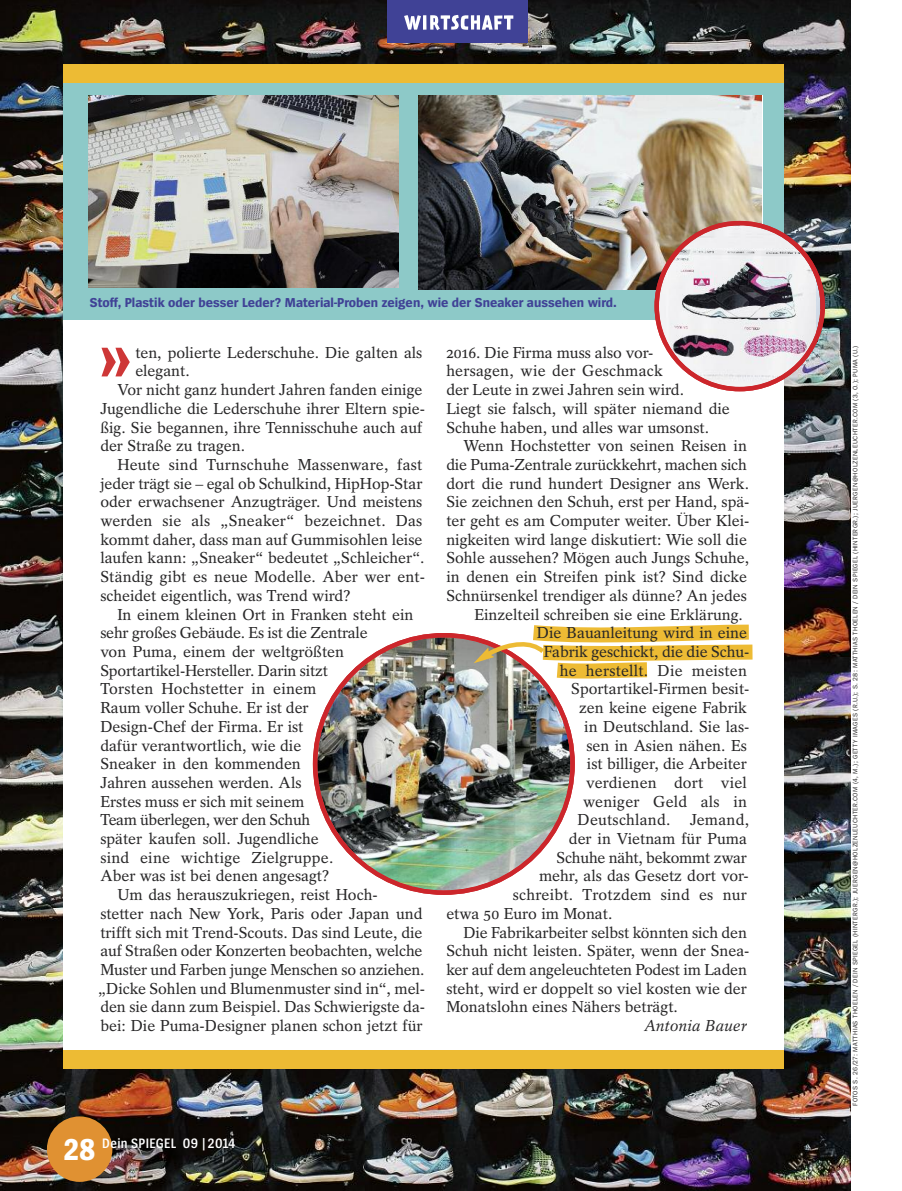
<style>
.page{position:relative;width:902px;height:1191px;background:#fff}
.page>*{position:absolute;margin:0;border:0;box-sizing:border-box;transform-origin:0 0}
.t1{font:700 82.05px "Spiegel Sans Cd";color:#ce3737}
.t2{font:15.75px/18.8px "Spiegel Serif";color:#272627}
.t3{font:15.75px "Spiegel Serif";letter-spacing:-.02em;color:#272627}
.t4{font:italic 15.75px "Spiegel Serif";color:#272627}
.t5{font:600 14.25px "Spiegel Sans Cd";letter-spacing:.025em;color:#fff}
.t6{font:700 13.5px "Spiegel Sans";color:#404296}
.t7{font:6.75px "Spiegel Sans";letter-spacing:.05em;color:#272627}
.s1{font-weight:700;font-size:31.5px}
</style>
<div class="page">
<img style="left:0;top:0;width:850px;height:657px">
<img style="left:0;top:657px;width:850px;height:534px">
<div style="left:64px;top:302px;width:719px;height:766px;background:#fff"></div>
<div style="left:47px;top:1116px;width:65px;height:65px;background:#e09132;border-radius:50%"></div>
<div style="left:64px;top:77px;width:719px;height:243px;background:#8dc9c8"></div>
<div style="left:64px;top:64px;width:719px;height:19px;background:#edbb34"></div>
<div style="left:64px;top:1049px;width:719px;height:19px;background:#edbb34"></div>
<div style="left:387px;top:0;width:140px;height:43px;background:#404296"></div>
<svg style="left:404px;top:15px;width:109px;height:15px"></svg>
<img style="left:313px;top:633px;width:261px;height:262px">
<img style="left:418px;top:96px;width:343px;height:194px">
<img style="left:89px;top:96px;width:309px;height:192px">
<img style="left:654px;top:221px;width:170px;height:170px">
<svg style="left:473px;top:624px;width:280px;height:61px"></svg>
<p class="t6" style="left:90px;top:298px;width:528px">Stoff, Plastik oder besser Leder? Material-Proben zeigen, wie der Sneaker aussehen wird.</p>
<h1 class="t1" style="left:97px;top:328px;width:38px">»</h1>
<p class="t2" style="left:446px;top:345px;width:285px">2016. Die Firma muss also vor-<br>hersagen, wie der Geschmack<br>der Leute in zwei Jahren sein wird.<br>Liegt sie falsch, will später niemand die Schuhe haben, und alles war umsonst.</p>
<p class="t2" style="left:463px;top:438px;width:285px">Wenn Hochstetter von seinen Reisen in</p>
<p class="t2" style="left:446px;top:457px;width:302px">die Puma-Zentrale zurückkehrt, machen sich</p>
<p class="t2" style="left:446px;top:475px;width:304px">dort die rund hundert Designer ans Werk.</p>
<p class="t2" style="left:446px;top:494px;width:305px">Sie zeichnen den Schuh, erst per Hand, spä-</p>
<p class="t2" style="left:446px;top:513px;width:305px">ter geht es am Computer weiter. Über Klei-</p>
<p class="t2" style="left:446px;top:531px;width:302px">nigkeiten wird lange diskutiert: Wie soll die</p>
<p class="t2" style="left:446px;top:550px;width:304px">Sohle aussehen? Mögen auch Jungs Schuhe,</p>
<p class="t2" style="left:446px;top:569px;width:302px">in denen ein Streifen pink ist? Sind dicke</p>
<p class="t2" style="left:446px;top:588px;width:302px">Schnürsenkel trendiger als dünne? An jedes</p>
<p class="t2" style="left:474px;top:606px;width:270px">Einzelteil schreiben sie eine Erklärung.</p>
<p class="t2" style="left:537px;top:625px;width:211px">Die Bauanleitung wird in eine</p>
<p class="t2" style="left:543px;top:644px;width:207px">Fabrik geschickt, die die Schu-</p>
<p class="t2" style="left:559px;top:662px;width:189px">he herstellt. Die meisten</p>
<p class="t2" style="left:571px;top:681px;width:180px">Sportartikel-Firmen besit-</p>
<p class="t2" style="left:579px;top:700px;width:169px">zen keine eigene Fabrik</p>
<p class="t2" style="left:584px;top:718px;width:167px">in Deutschland. Sie las-</p>
<p class="t2" style="left:586px;top:737px;width:162px">sen in Asien nähen. Es</p>
<p class="t2" style="left:587px;top:756px;width:161px">ist billiger, die Arbeiter</p>
<p class="t2" style="left:586px;top:775px;width:162px">verdienen dort viel</p>
<p class="t2" style="left:583px;top:793px;width:165px">weniger Geld als in</p>
<p class="t2" style="left:577px;top:812px;width:173px">Deutschland. Jemand,</p>
<p class="t2" style="left:569px;top:831px;width:179px">der in Vietnam für Puma</p>
<p class="t2" style="left:556px;top:849px;width:192px">Schuhe näht, bekommt zwar</p>
<p class="t2" style="left:539px;top:868px;width:211px">mehr, als das Gesetz dort vor-</p>
<p class="t2" style="left:512px;top:887px;width:235px">schreibt. Trotzdem sind es nur</p>
<p class="t2" style="left:446px;top:905px;width:168px">etwa 50 Euro im Monat.</p>
<p class="t2" style="left:463px;top:924px;width:285px">Die Fabrikarbeiter selbst könnten sich den</p>
<p class="t2" style="left:446px;top:943px;width:305px">Schuh nicht leisten. Später, wenn der Snea-</p>
<p class="t2" style="left:446px;top:962px;width:302px">ker auf dem angeleuchteten Podest im Laden</p>
<p class="t2" style="left:446px;top:980px;width:302px">steht, wird er doppelt so viel kosten wie der</p>
<p class="t2" style="left:446px;top:999px;width:233px">Monatslohn eines Nähers beträgt.</p>
<p class="t4" style="left:644px;top:1020px;width:104px">Antonia Bauer</p>
<p class="t2" style="left:135px;top:345px;width:288px">ten, polierte Lederschuhe. Die galten als</p>
<p class="t2" style="left:135px;top:363px;width:56px">elegant.</p>
<p class="t2" style="left:117px;top:382px;width:306px">Vor nicht ganz hundert Jahren fanden einige</p>
<p class="t2" style="left:100px;top:401px;width:326px">Jugendliche die Lederschuhe ihrer Eltern spie-</p>
<p class="t2" style="left:100px;top:419px;width:323px">ßig. Sie begannen, ihre Tennisschuhe auch auf</p>
<p class="t2" style="left:100px;top:438px;width:146px">der Straße zu tragen.</p>
<p class="t2" style="left:117px;top:457px;width:306px">Heute sind Turnschuhe Massenware, fast</p>
<p class="t2" style="left:100px;top:475px;width:323px">jeder trägt sie – egal ob Schulkind, HipHop-Star</p>
<p class="t2" style="left:100px;top:494px;width:323px">oder erwachsener Anzugträger. Und meistens</p>
<p class="t2" style="left:100px;top:513px;width:323px">werden sie als „Sneaker“ bezeichnet. Das</p>
<p class="t2" style="left:100px;top:531px;width:323px">kommt daher, dass man auf Gummisohlen leise</p>
<p class="t2" style="left:100px;top:550px;width:326px">laufen kann: „Sneaker“ bedeutet „Schleicher“.</p>
<p class="t2" style="left:100px;top:569px;width:326px">Ständig gibt es neue Modelle. Aber wer ent-</p>
<p class="t2" style="left:100px;top:588px;width:251px">scheidet eigentlich, was Trend wird?</p>
<p class="t2" style="left:117px;top:606px;width:297px">In einem kleinen Ort in Franken steht ein</p>
<p class="t2" style="left:100px;top:625px;width:269px">sehr großes Gebäude. Es ist die Zentrale</p>
<p class="t2" style="left:100px;top:644px;width:245px">von Puma, einem der weltgrößten</p>
<p class="t2" style="left:100px;top:662px;width:229px">Sportartikel-Hersteller. Darin sitzt</p>
<p class="t2" style="left:100px;top:681px;width:218px">Torsten Hochstetter in einem</p>
<p class="t2" style="left:100px;top:700px;width:210px">Raum voller Schuhe. Er ist der</p>
<p class="t2" style="left:100px;top:718px;width:205px">Design-Chef der Firma. Er ist</p>
<p class="t2" style="left:100px;top:737px;width:202px">dafür verantwortlich, wie die</p>
<p class="t2" style="left:100px;top:756px;width:202px">Sneaker in den kommenden</p>
<p class="t2" style="left:100px;top:775px;width:203px">Jahren aussehen werden. Als</p>
<p class="t2" style="left:100px;top:793px;width:206px">Erstes muss er sich mit seinem</p>
<p class="t3" style="left:100px;top:814px;width:211px">Team überlegen, wer den Schuh</p>
<p class="t2" style="left:100px;top:831px;width:220px">später kaufen soll. Jugendliche</p>
<p class="t2" style="left:100px;top:849px;width:234px">sind eine wichtige Zielgruppe.</p>
<p class="t2" style="left:100px;top:868px;width:230px">Aber was ist bei denen angesagt?</p>
<p class="t2" style="left:117px;top:887px;width:262px">Um das herauszukriegen, reist Hoch-</p>
<p class="t2" style="left:100px;top:905px;width:323px">stetter nach New York, Paris oder Japan und</p>
<p class="t2" style="left:100px;top:924px;width:323px">trifft sich mit Trend-Scouts. Das sind Leute, die</p>
<p class="t2" style="left:100px;top:943px;width:323px">auf Straßen oder Konzerten beobachten, welche</p>
<p class="t2" style="left:100px;top:962px;width:326px">Muster und Farben junge Menschen so anziehen.</p>
<p class="t2" style="left:98px;top:980px;width:328px">„Dicke Sohlen und Blumenmuster sind in“, mel-</p>
<p class="t2" style="left:100px;top:999px;width:326px">den sie dann zum Beispiel. Das Schwierigste da-</p>
<p class="t2" style="left:100px;top:1018px;width:323px">bei: Die Puma-Designer planen schon jetzt für</p>
<p class="t5" style="left:64px;top:1137px;width:173px"><span class="s1">28</span> Dein SPIEGEL 09 | 2014</p>
<p class="t7" style="left:852px;top:1106px;width:761px;rotate:-90deg">FOTOS S. 26/27: MATTHIAS THOELEN / DEIN SPIEGEL (HINTERGR.); JUERGEN@HOLZENLEUCHTER.COM (4, M.); GETTY IMAGES (R.U.); S. 28: MATTHIAS THOELEN / DEIN SPIEGEL (HINTERGR.); JUERGEN@HOLZENLEUCHTER.COM (3, O.); PUMA (U.)</p>
</div>
